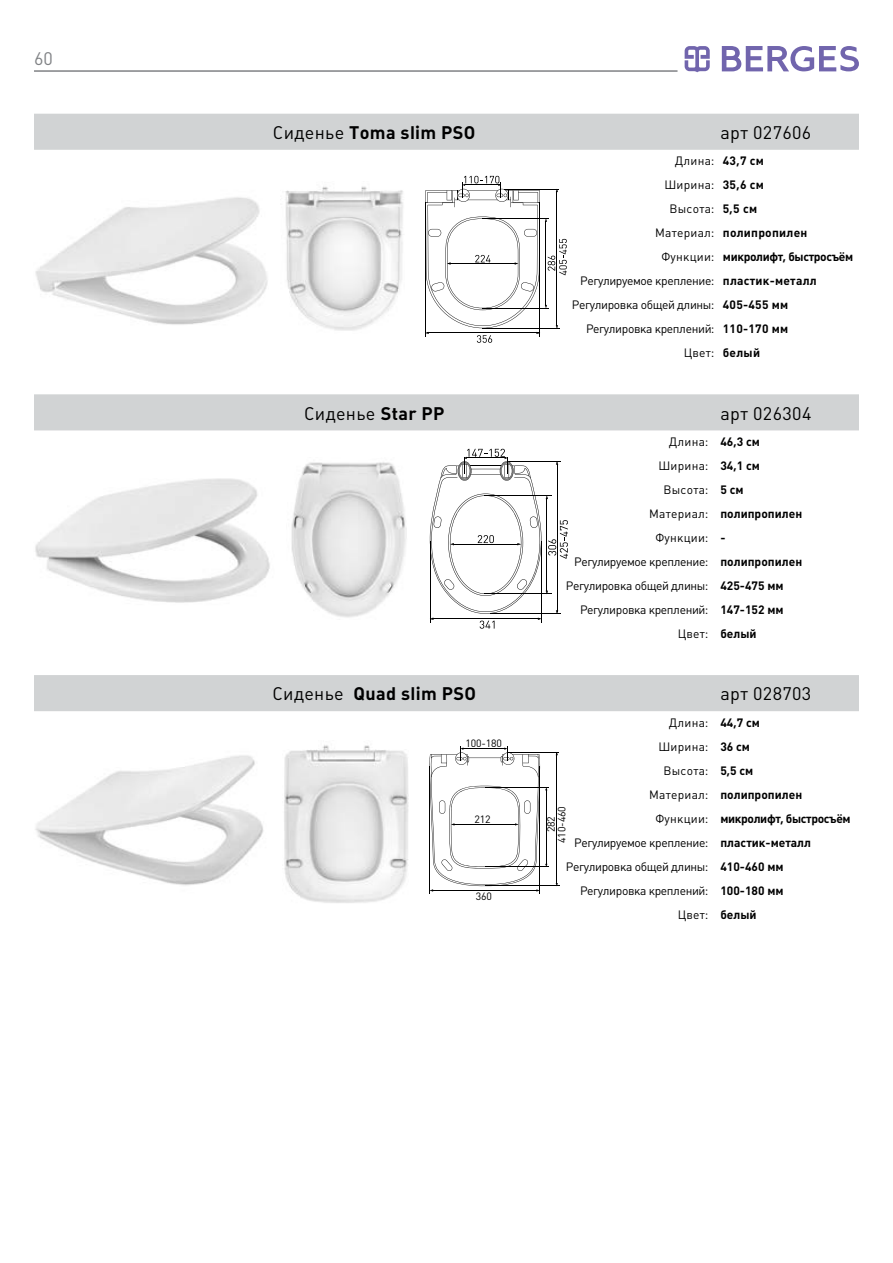
<style>
.page{position:relative;width:893px;height:1263px;background:#fff}
.page>*{position:absolute;margin:0;border:0;box-sizing:border-box;transform-origin:0 0}
.t1{font:18px "Plumb C";letter-spacing:.02em;color:#000}
.t2{font:700 18px "Plumb C";letter-spacing:.02em;color:#000}
.t3{font:18px "Plumb C";color:#808285}
.t4{font:12px/24px "Plumb C";letter-spacing:-.03em;color:#000;text-align:right}
.t5{font:700 12px/24px "Plumb C";color:#000}
.t6{font:700 12px/24px "Plumb C";letter-spacing:.02em;color:#000}
.t7{font:10.5px/10.6px "Plumb C";letter-spacing:-.01em;color:#000;text-align:center}
.s1{font-weight:400}
.s2{font-weight:700}
</style>
<div class="page">
<hr style="left:34px;top:70px;width:643px;height:2px;background:#808285">
<svg style="left:685px;top:46px;width:25px;height:26px"></svg>
<svg style="left:722px;top:46px;width:137px;height:25px"></svg>
<div style="left:34px;top:114px;width:825px;height:36px;background:#d1d3d4"></div>
<div style="left:34px;top:394px;width:825px;height:36px;background:#d1d3d4"></div>
<div style="left:34px;top:675px;width:825px;height:36px;background:#d1d3d4"></div>
<img style="left:35px;top:197px;width:233px;height:128px">
<img style="left:35px;top:478px;width:235px;height:125px">
<img style="left:35px;top:755px;width:229px;height:131px">
<img style="left:285px;top:186px;width:118px;height:145px">
<img style="left:291px;top:462px;width:116px;height:156px">
<img style="left:284px;top:745px;width:125px;height:158px">
<svg style="left:425px;top:176px;width:142px;height:167px"></svg>
<hr style="left:482px;top:308px;width:66px;height:1px;background:#000">
<svg style="left:430px;top:449px;width:138px;height:180px"></svg>
<hr style="left:540px;top:767px;width:1px;height:127px;background:#000">
<hr style="left:429px;top:767px;width:1px;height:127px;background:#000">
<svg style="left:556px;top:753px;width:2px;height:133px"></svg>
<hr style="left:507px;top:752px;width:52px;height:1px;background:#000">
<hr style="left:486px;top:886px;width:74px;height:1px;background:#000">
<hr style="left:485px;top:787px;width:64px;height:1px;background:#000">
<svg style="left:429px;top:746px;width:118px;height:145px"></svg>
<hr style="left:485px;top:866px;width:64px;height:1px;background:#000">
<h1 class="t3" style="left:34px;top:48px;width:20px">60</h1>
<h1 class="t2" style="left:273px;top:122px;width:204px"><span class="s1">Сиденье</span> Toma slim PSO</h1>
<h1 class="t1" style="left:720px;top:122px;width:92px">арт 027606</h1>
<p class="t4" style="left:572px;top:149px;width:144px">Длина:<br>Ширина:<br>Высота:<br>Материал:<br>Функции:<br>Регулируемое крепление:<br>Регулировка общей длины:<br>Регулировка креплений:<br>Цвет:</p>
<p class="t6" style="left:723px;top:149px;width:132px">43,7 см<br>35,6 см<br>5,5 см<br>полипропилен микролифт, быстросъём пластик-металл<br>405-455 мм<br>110-170 мм<br>белый</p>
<h1 class="t1" style="left:304px;top:403px;width:142px">Сиденье <span class="s2">Star PP</span></h1>
<h1 class="t1" style="left:720px;top:403px;width:92px">арт 026304</h1>
<p class="t4" style="left:566px;top:430px;width:144px">Длина:<br>Ширина:<br>Высота:<br>Материал:<br>Функции:<br>Регулируемое крепление:<br>Регулировка общей длины:<br>Регулировка креплений:<br>Цвет:</p>
<p class="t5" style="left:720px;top:430px;width:83px">46,3 см<br>34,1 см<br>5 см полипропилен - полипропилен<br>425-475 мм<br>147-152 мм белый</p>
<h1 class="t2" style="left:272px;top:684px;width:205px"><span class="s1">Сиденье</span> Quad slim PSO</h1>
<h1 class="t1" style="left:720px;top:684px;width:92px">арт 028703</h1>
<p class="t4" style="left:566px;top:710px;width:144px">Длина:<br>Ширина:<br>Высота:<br>Материал:<br>Функции:<br>Регулируемое крепление:<br>Регулировка общей длины:<br>Регулировка креплений:<br>Цвет:</p>
<p class="t5" style="left:720px;top:710px;width:132px">44,7 см<br>36 см<br>5,5 см<br>полипропилен микролифт, быстросъём пластик-металл<br>410-460 мм<br>100-180 мм<br>белый</p>
<p class="t7" style="left:465px;top:738px;width:38px">100-180</p>
<p class="t7" style="left:546px;top:843px;width:38px;rotate:-90deg">282<br>410-460</p>
<p class="t7" style="left:474px;top:814px;width:18px">212</p>
<p class="t7" style="left:476px;top:891px;width:18px">360</p>
</div>
